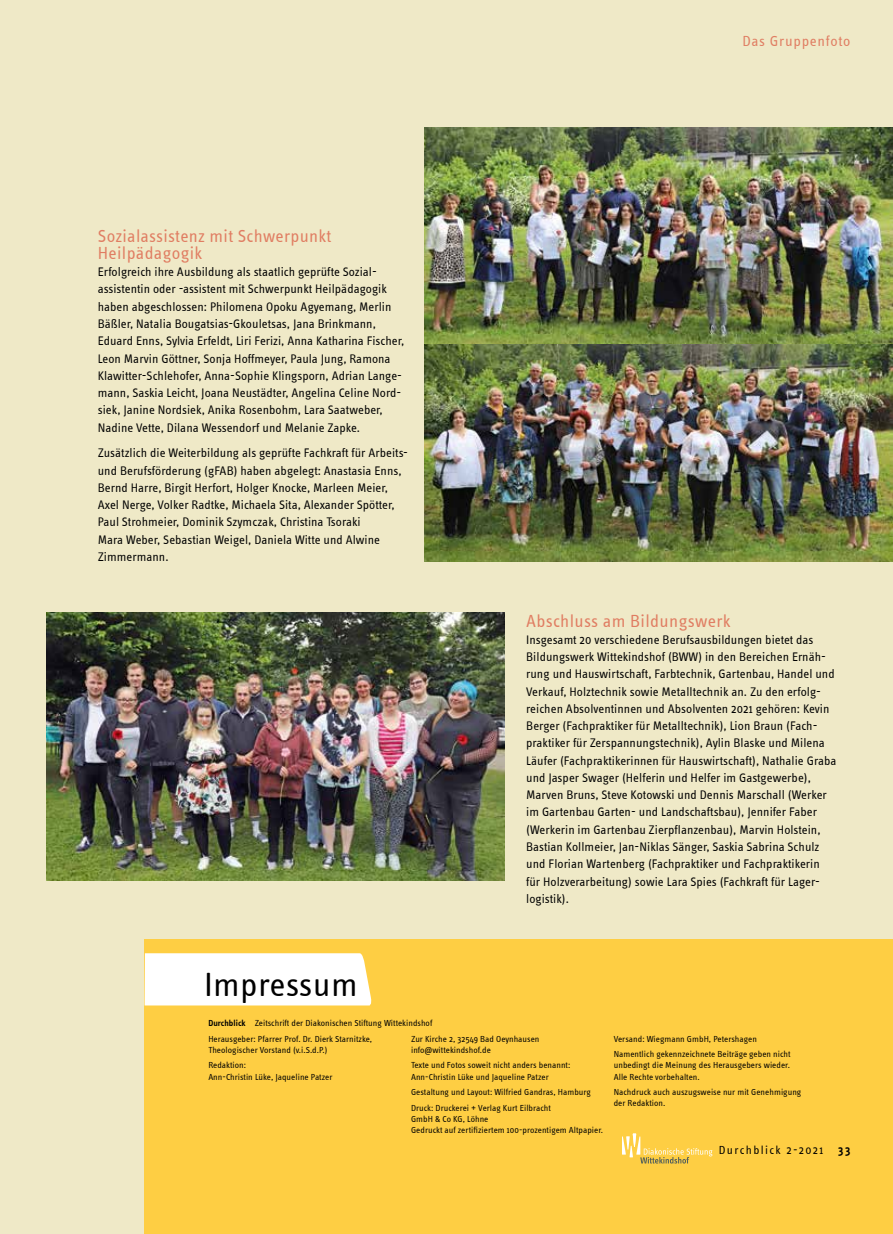
<style>
.page{position:relative;width:893px;height:1234px;background:#fff}
.page>*{position:absolute;margin:0;border:0;box-sizing:border-box;transform-origin:0 0}
.t1{font:34.5px "Info Text";letter-spacing:.01em;color:#000}
.t2{font:18px/17.2px "Info Text";letter-spacing:.02em;color:#e07d62}
.t3{font:15px "Info Text";letter-spacing:.05em;color:#e07d62}
.t4{font:12.75px/17.2px "Info Text";letter-spacing:.005em;color:#000}
.t5{font:12px "Info Text";letter-spacing:.12em;color:#000}
.t6{font:9px/11.2px "Info Text";letter-spacing:.005em;color:#000}
.s1{font-weight:600}
</style>
<div class="page">
<div style="left:0;top:0;width:893px;height:1233px;background:#efe9c7"></div>
<img style="left:47px;top:612px;width:457px;height:268px">
<img style="left:425px;top:128px;width:468px;height:433px">
<div style="left:145px;top:938px;width:748px;height:295px;background:#fece43"></div>
<div style="left:144px;top:953px;width:228px;height:52px;background:#fff"></div>
<svg style="left:622px;top:1133px;width:90px;height:30px"></svg>
<h2 class="t2" style="left:98px;top:227px;width:235px">Sozialassistenz mit Schwerpunkt<br>Heilpädagogik</h2>
<p class="t4" style="left:98px;top:263px;width:308px">Erfolgreich ihre Ausbildung als staatlich geprüfte Sozial&shy;assistentin oder -assistent mit Schwerpunkt Heilpädagogik haben abgeschlossen: Philomena Opoku Agyemang, Merlin Bäßler, Natalia Bougatsias-Gkouletsas, Jana Brinkmann, Eduard Enns, Sylvia Erfeldt, Liri Ferizi, Anna Katharina Fischer, Leon Marvin Göttner, Sonja Hoffmeyer, Paula Jung, Ramona Klawitter-Schlehofer, Anna-Sophie Klingsporn, Adrian Lange&shy;mann, Saskia Leicht, Joana Neustädter, Angelina Celine Nord&shy;siek, Janine Nordsiek, Anika Rosenbohm, Lara Saatweber, Nadine Vette, Dilana Wessendorf und Melanie Zapke.</p>
<p class="t4" style="left:98px;top:444px;width:312px">Zusätzlich die Weiterbildung als geprüfte Fachkraft für Arbeits&shy;und Berufsförderung (gFAB) haben abgelegt: Anastasia Enns, Bernd Harre, Birgit Herfort, Holger Knocke, Marleen Meier, Axel Nerge, Volker Radtke, Michaela Sita, Alexander Spötter, Paul Strohmeier, Dominik Szymczak, Christina Tsoraki<br>Mara Weber, Sebastian Weigel, Daniela Witte und Alwine Zimmermann.</p>
<p class="t3" style="left:742px;top:33px;width:109px">Das Gruppenfoto</p>
<h2 class="t2" style="left:526px;top:612px;width:206px">Abschluss am Bildungswerk</h2>
<p class="t4" style="left:526px;top:631px;width:312px">Insgesamt 20 verschiedene Berufsausbildungen bietet das Bildungswerk Wittekindshof (BWW) in den Bereichen Ernäh&shy;rung und Hauswirtschaft, Farbtechnik, Gartenbau, Handel und Verkauf, Holztechnik sowie Metalltechnik an. Zu den erfolg&shy;reichen Absolventinnen und Absolventen 2021 gehören: Kevin Berger (Fachpraktiker für Metalltechnik), Lion Braun (Fach&shy;praktiker für Zerspannungstechnik), Aylin Blaske und Milena Läufer (Fachpraktikerinnen für Hauswirtschaft), Nathalie Graba und Jasper Swager (Helferin und Helfer im Gastgewerbe), Marven Bruns, Steve Kotowski und Dennis Marschall (Werker im Gartenbau Garten- und Landschaftsbau), Jennifer Faber (Werkerin im Gartenbau Zierpflanzenbau), Marvin Holstein, Bastian Kollmeier, Jan-Niklas Sänger, Saskia Sabrina Schulz und Florian Wartenberg (Fachpraktiker und Fachpraktikerin für Holzverarbeitung) sowie Lara Spies (Fachkraft für Lager&shy;logistik).</p>
<h1 class="t1" style="left:204px;top:965px;width:155px">Impressum</h1>
<p class="t6" style="left:208px;top:1015px;width:226px;line-height:15.5px"><span class="s1">Durchblick</span> Zeitschrift der Diakonischen Stiftung Wittekindshof<br>Herausgeber: Pfarrer Prof. Dr. Dierk Starnitzke,</p>
<p class="t6" style="left:208px;top:1041px;width:121px;line-height:15.5px">Theologischer Vorstand (v.i.S.d.P.)<br>Redaktion:</p>
<p class="t6" style="left:208px;top:1070px;width:126px">Ann-Christin Lüke, Jaqueline Patzer</p>
<p class="t6" style="left:411px;top:1032px;width:130px">Zur Kirche 2, 32549 Bad Oeynhausen info@wittekindshof.de</p>
<p class="t6" style="left:411px;top:1059px;width:161px">Texte und Fotos soweit nicht anders benannt:<br>Ann-Christin Lüke und Jaqueline Patzer</p>
<p class="t6" style="left:411px;top:1084px;width:181px;line-height:15.5px">Gestaltung und Layout: Wilfried Gandras, Hamburg<br>Druck: Druckerei + Verlag Kurt Eilbracht</p>
<p class="t6" style="left:411px;top:1113px;width:193px">GmbH &amp; Co KG, Löhne<br>Gedruckt auf zertifiziertem 100-prozentigem Altpapier.</p>
<p class="t6" style="left:614px;top:1030px;width:178px;line-height:15.5px">Versand: Wiegmann GmbH, Petershagen<br>Namentlich gekennzeichnete Beiträge geben nicht</p>
<p class="t6" style="left:614px;top:1059px;width:178px">unbedingt die Meinung des Herausgebers wieder.<br>Alle Rechte vorbehalten.</p>
<p class="t6" style="left:614px;top:1086px;width:189px">Nachdruck auch auszugsweise nur mit Genehmigung der Redaktion.</p>
<p class="t5" style="left:719px;top:1143px;width:133px">Durchblick 2-2021 <span class="s1">33</span></p>
</div>
